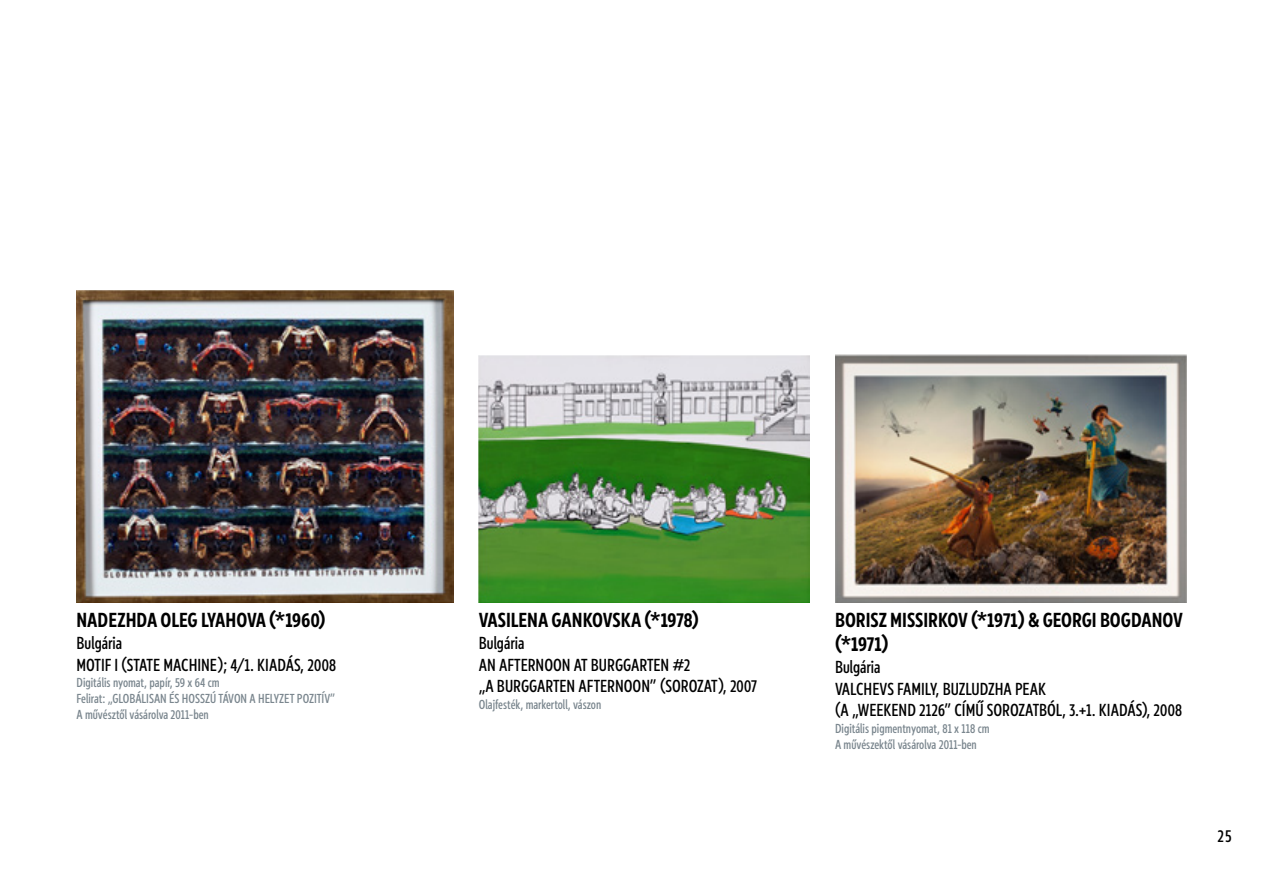
<style>
.page{position:relative;width:1263px;height:893px;background:#fff}
.page>*{position:absolute;margin:0;border:0;box-sizing:border-box;transform-origin:0 0}
.t1{font:700 21px/24px "Europea Narrow";color:#000}
.t2{font:500 18px/21.6px "Europea Narrow";color:#000}
.t3{font:500 13.5px/16.2px "Europea Narrow";color:#7a868e}
</style>
<div class="page">
<img style="left:77px;top:290px;width:376px;height:313px">
<img style="left:835px;top:355px;width:352px;height:248px">
<img style="left:479px;top:356px;width:330px;height:247px">
<p class="t1" style="left:77px;top:606px;width:251px">NADEZHDA OLEG LYAHOVA (*1960)</p>
<p class="t2" style="left:77px;top:631px;width:261px">Bulgária<br>MOTIF I (STATE MACHINE); 4/1. KIADÁS, 2008</p>
<p class="t3" style="left:77px;top:673px;width:260px">Digitális nyomat, papír, 59 x 64 cm<br>Felirat: „GLOBÁLISAN ÉS HOSSZÚ TÁVON A HELYZET POZITÍV”<br>A művésztől vásárolva 2011-ben</p>
<p class="t1" style="left:479px;top:606px;width:221px">VASILENA GANKOVSKA (*1978)</p>
<p class="t2" style="left:479px;top:631px;width:280px">Bulgária<br>AN AFTERNOON AT BURGGARTEN #2<br>„A BURGGARTEN AFTERNOON” (SOROZAT), 2007</p>
<p class="t3" style="left:479px;top:695px;width:124px">Olajfesték, markertoll, vászon</p>
<p class="t1" style="left:835px;top:606px;width:349px">BORISZ MISSIRKOV (*1971) &amp; GEORGI BOGDANOV (*1971)</p>
<p class="t2" style="left:835px;top:655px;width:349px">Bulgária<br>VALCHEVS FAMILY, BUZLUDZHA PEAK<br>(A „WEEKEND 2126” CÍMŰ SOROZATBÓL, 3.+1. KIADÁS), 2008</p>
<p class="t3" style="left:835px;top:719px;width:156px">Digitális pigmentnyomat, 81 x 118 cm<br>A művészektől vásárolva 2011-ben</p>
<p class="t2" style="left:1217px;top:824px;width:16px">25</p>
</div>
